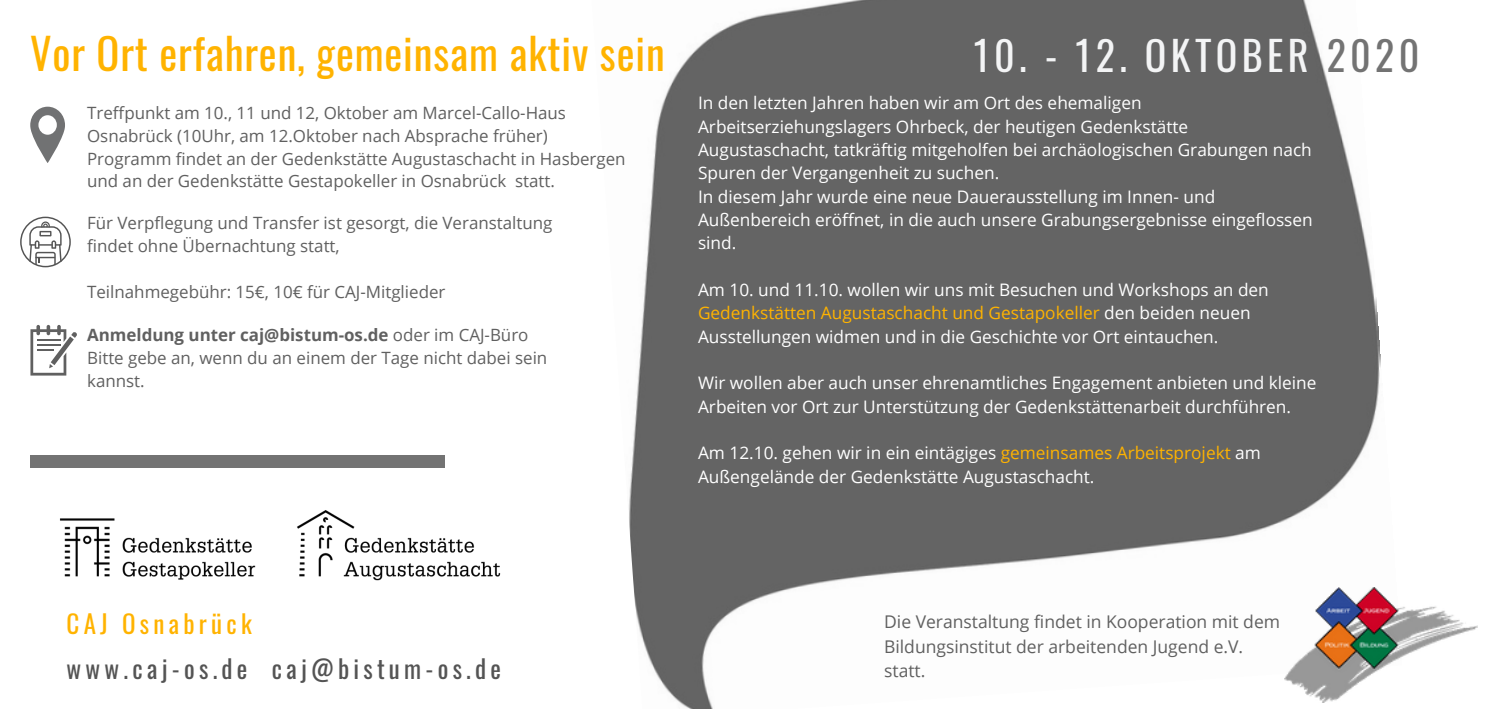
<style>
.page{position:relative;width:1489px;height:709px;background:#fff}
.page>*{position:absolute;margin:0;border:0;box-sizing:border-box;transform-origin:0 0}
.t1{font:42.5px "Oswald";letter-spacing:.02em;color:#ffb300}
.t2{font:40px "Oswald";letter-spacing:.11em;color:#f3f4f5}
.t3{font:25px "Oswald";letter-spacing:.17em;color:#545454}
.t4{font:25px "Oswald";letter-spacing:.17em;color:#ffb300}
.t5{font:17.5px/24.8px "Open Sans";color:#606060}
.t6{font:17.25px/23.2px "Open Sans";color:#fff}
.t7{font:17px/23px "Open Sans";color:#606060}
.s1{color:#737373}
.s2{font-weight:700}
.s3{color:#ffb300}
</style>
<div class="page">
<img style="left:629px;top:0;width:752px;height:709px">
<div style="left:30px;top:456px;width:415px;height:11px;background:#737373"></div>
<img style="left:60px;top:510px;width:441px;height:71px">
<svg style="left:30px;top:107px;width:35px;height:56px"></svg>
<svg style="left:20px;top:217px;width:51px;height:50px"></svg>
<svg style="left:30px;top:325px;width:47px;height:50px"></svg>
<img style="left:1284px;top:587px;width:193px;height:115px">
<h1 class="t1" style="left:30px;top:21px;width:636px">Vor Ort erfahren, gemeinsam aktiv sein</h1>
<h2 class="t2" style="left:974px;top:25px;width:447px">10. - 12. OKTOBER <span class="s1">2020</span></h2>
<p class="t7" style="left:87px;top:101px;width:540px">Treffpunkt am 10., 11 und 12, Oktober am Marcel-Callo-Haus Osnabrück (10Uhr, am 12.Oktober nach Absprache früher)<br>Programm findet an der Gedenkstätte Augustaschacht in Hasbergen und an der Gedenkstätte Gestapokeller in Osnabrück statt.</p>
<p class="t7" style="left:87px;top:211px;width:467px">Für Verpflegung und Transfer ist gesorgt, die Veranstaltung findet ohne Übernachtung statt,</p>
<p class="t7" style="left:87px;top:280px;width:360px">Teilnahmegebühr: 15€, 10€ für CAJ-Mitglieder</p>
<p class="t7" style="left:87px;top:323px;width:462px"><span class="s2">Anmeldung unter caj@bistum-os.de</span> oder im CAJ-Büro<br>Bitte gebe an, wenn du an einem der Tage nicht dabei sein kannst.</p>
<h3 class="t4" style="left:67px;top:604px;width:187px">CAJ Osnabrück</h3>
<h3 class="t3" style="left:67px;top:649px;width:436px">www.caj-os.de caj@bistum-os.de</h3>
<p class="t6" style="left:698px;top:91px;width:616px">In den letzten Jahren haben wir am Ort des ehemaligen Arbeitserziehungslagers Ohrbeck, der heutigen Gedenkstätte Augustaschacht, tatkräftig mitgeholfen bei archäologischen Grabungen nach Spuren der Vergangenheit zu suchen.<br>In diesem Jahr wurde eine neue Dauerausstellung im Innen- und Außenbereich eröffnet, in die auch unsere Grabungsergebnisse eingeflossen sind.</p>
<p class="t6" style="left:698px;top:278px;width:572px">Am 10. und 11.10. wollen wir uns mit Besuchen und Workshops an den<br><span class="s3">Gedenkstätten Augustaschacht und Gestapokeller</span> den beiden neuen<br>Ausstellungen widmen und in die Geschichte vor Ort eintauchen.</p>
<p class="t6" style="left:698px;top:371px;width:620px">Wir wollen aber auch unser ehrenamtliches Engagement anbieten und kleine<br>Arbeiten vor Ort zur Unterstützung der Gedenkstättenarbeit durchführen.</p>
<p class="t6" style="left:698px;top:441px;width:564px">Am 12.10. gehen wir in ein eintägiges <span class="s3">gemeinsames Arbeitsprojekt</span> am<br>Außengelände der Gedenkstätte Augustaschacht.</p>
<p class="t5" style="left:884px;top:608px;width:397px">Die Veranstaltung findet in Kooperation mit dem<br>Bildungsinstitut der arbeitenden Jugend e.V. statt.</p>
</div>
